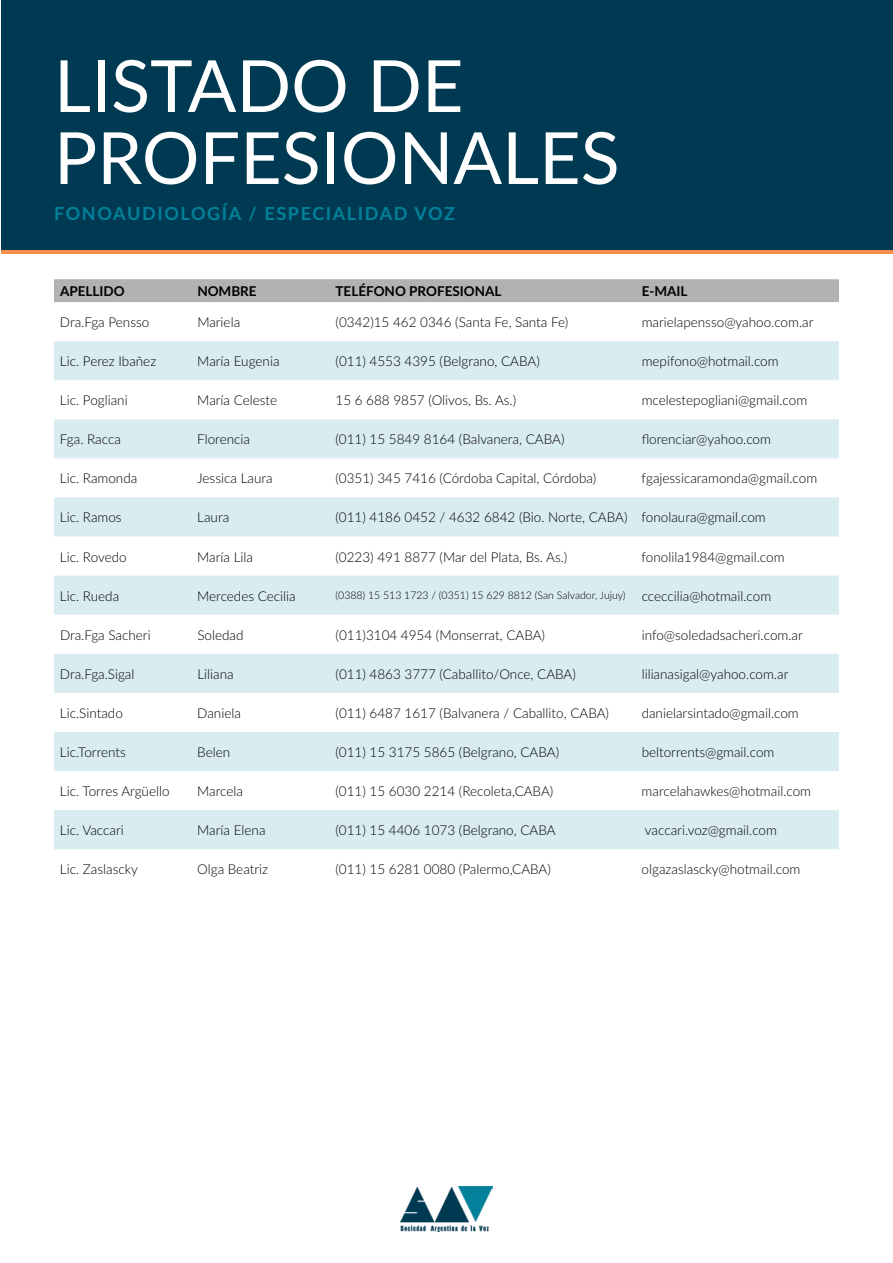
<style>
.page{position:relative;width:893px;height:1263px;background:#fff}
.page>*{position:absolute;margin:0;border:0;box-sizing:border-box;transform-origin:0 0}
.t1{font:72px/72px "Lato";color:#fff}
.t2{font:700 18px "Lato";letter-spacing:.09em;color:#03819a}
.t3{font:300 13.5px "Lato";color:#000}
.t4{font:700 13.5px "Lato";color:#000}
.t5{font:300 10.5px "Lato";color:#000}
.s1{font-size:13.5px}
</style>
<div class="page">
<div style="left:1px;top:1px;width:891px;height:249px;background:#003a52"></div>
<img style="left:400px;top:1187px;width:93px;height:44px">
<div style="left:54px;top:279px;width:785px;height:23px;background:#b3b2b2"></div>
<svg style="left:54px;top:341px;width:785px;height:508px;fill:#d9ecf0"></svg>
<h1 class="t1" style="left:54px;top:47px;width:567px">LISTADO DE<br>PROFESIONALES</h1>
<h2 class="t2" style="left:54px;top:200px;width:402px">FONOAUDIOLOGÍA / ESPECIALIDAD VOZ</h2>
<p class="t4" style="left:60px;top:281px;width:66px">APELLIDO</p>
<p class="t4" style="left:197px;top:281px;width:61px">NOMBRE</p>
<p class="t4" style="left:336px;top:281px;width:167px">TELÉFONO PROFESIONAL</p>
<p class="t4" style="left:642px;top:281px;width:47px">E-MAIL</p>
<p class="t3" style="left:60px;top:313px;width:91px">Dra.Fga Pensso</p>
<p class="t3" style="left:197px;top:313px;width:44px">Mariela</p>
<p class="t3" style="left:336px;top:313px;width:234px">(0342)15 462 0346 (Santa Fe, Santa Fe)</p>
<p class="t3" style="left:642px;top:313px;width:173px">marielapensso@yahoo.com.ar</p>
<p class="t3" style="left:60px;top:352px;width:98px">Lic. Perez Ibañez</p>
<p class="t3" style="left:197px;top:352px;width:84px">María Eugenia</p>
<p class="t3" style="left:335px;top:352px;width:206px">(011) 4553 4395 (Belgrano, CABA)</p>
<p class="t3" style="left:642px;top:352px;width:139px">mepifono@hotmail.com</p>
<p class="t3" style="left:60px;top:391px;width:69px">Lic. Pogliani</p>
<p class="t3" style="left:197px;top:391px;width:81px">María Celeste</p>
<p class="t3" style="left:335px;top:391px;width:182px">15 6 688 9857 (Olivos, Bs. As.)</p>
<p class="t3" style="left:642px;top:391px;width:167px">mcelestepogliani@gmail.com</p>
<p class="t3" style="left:60px;top:430px;width:62px">Fga. Racca</p>
<p class="t3" style="left:197px;top:430px;width:54px">Florencia</p>
<p class="t3" style="left:335px;top:430px;width:230px">(011) 15 5849 8164 (Balvanera, CABA)</p>
<p class="t3" style="left:642px;top:430px;width:131px">florenciar@yahoo.com</p>
<p class="t3" style="left:60px;top:469px;width:79px">Lic. Ramonda</p>
<p class="t3" style="left:197px;top:469px;width:77px">Jessica Laura</p>
<p class="t3" style="left:335px;top:469px;width:262px">(0351) 345 7416 (Córdoba Capital, Córdoba)</p>
<p class="t3" style="left:642px;top:469px;width:177px">fgajessicaramonda@gmail.com</p>
<p class="t3" style="left:60px;top:508px;width:63px">Lic. Ramos</p>
<p class="t3" style="left:197px;top:508px;width:33px">Laura</p>
<p class="t3" style="left:335px;top:508px;width:432px">(011) 4186 0452 / 4632 6842 (Bio. Norte, CABA) fonolaura@gmail.com</p>
<p class="t3" style="left:60px;top:547px;width:68px">Lic. Rovedo</p>
<p class="t3" style="left:197px;top:547px;width:57px">María Lila</p>
<p class="t3" style="left:335px;top:547px;width:233px">(0223) 491 8877 (Mar del Plata, Bs. As.)</p>
<p class="t3" style="left:642px;top:547px;width:144px">fonolila1984@gmail.com</p>
<p class="t3" style="left:60px;top:586px;width:61px">Lic. Rueda</p>
<p class="t3" style="left:197px;top:586px;width:100px">Mercedes Cecilia</p>
<p class="t5" style="left:336px;top:588px;width:437px">(0388) 15 513 1723 / (0351) 15 629 8812 (San Salvador, Jujuy) <span class="s1">cceccilia@hotmail.com</span></p>
<p class="t3" style="left:60px;top:625px;width:92px">Dra.Fga Sacheri</p>
<p class="t3" style="left:197px;top:625px;width:48px">Soledad</p>
<p class="t3" style="left:336px;top:625px;width:211px">(011)3104 4954 (Monserrat, CABA)</p>
<p class="t3" style="left:642px;top:625px;width:163px">info@soledadsacheri.com.ar</p>
<p class="t3" style="left:60px;top:664px;width:76px">Dra.Fga.Sigal</p>
<p class="t3" style="left:197px;top:664px;width:38px">Liliana</p>
<p class="t3" style="left:336px;top:664px;width:242px">(011) 4863 3777 (Caballito/Once, CABA)</p>
<p class="t3" style="left:642px;top:664px;width:148px">lilianasigal@yahoo.com.ar</p>
<p class="t3" style="left:60px;top:703px;width:64px">Lic.Sintado</p>
<p class="t3" style="left:197px;top:703px;width:45px">Daniela</p>
<p class="t3" style="left:335px;top:703px;width:275px">(011) 6487 1617 (Balvanera / Caballito, CABA)</p>
<p class="t3" style="left:642px;top:703px;width:159px">danielarsintado@gmail.com</p>
<p class="t3" style="left:60px;top:743px;width:67px">Lic.Torrents</p>
<p class="t3" style="left:197px;top:743px;width:34px">Belen</p>
<p class="t3" style="left:335px;top:743px;width:225px">(011) 15 3175 5865 (Belgrano, CABA)</p>
<p class="t3" style="left:642px;top:743px;width:134px">beltorrents@gmail.com</p>
<p class="t3" style="left:60px;top:782px;width:111px">Lic. Torres Argüello</p>
<p class="t3" style="left:197px;top:782px;width:47px">Marcela</p>
<p class="t3" style="left:335px;top:782px;width:219px">(011) 15 6030 2214 (Recoleta,CABA)</p>
<p class="t3" style="left:642px;top:782px;width:171px">marcelahawkes@hotmail.com</p>
<p class="t3" style="left:60px;top:821px;width:65px">Lic. Vaccari</p>
<p class="t3" style="left:197px;top:821px;width:70px">María Elena</p>
<p class="t3" style="left:335px;top:821px;width:222px">(011) 15 4406 1073 (Belgrano, CABA</p>
<p class="t3" style="left:645px;top:821px;width:134px">vaccari.voz@gmail.com</p>
<p class="t3" style="left:60px;top:860px;width:80px">Lic. Zaslascky</p>
<p class="t3" style="left:197px;top:860px;width:72px">Olga Beatriz</p>
<p class="t3" style="left:335px;top:860px;width:217px">(011) 15 6281 0080 (Palermo,CABA)</p>
<p class="t3" style="left:642px;top:860px;width:160px">olgazaslascky@hotmail.com</p>
</div>
